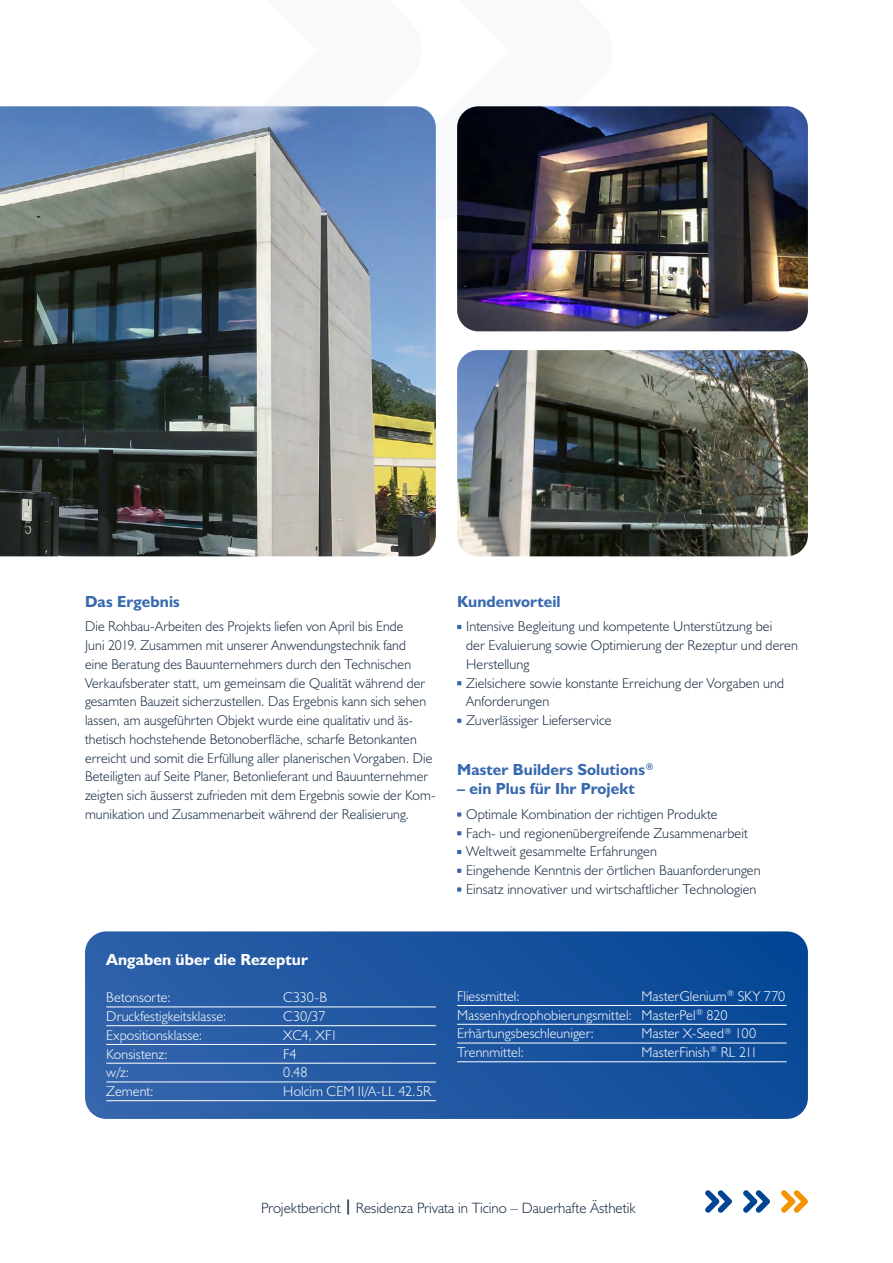
<style>
.page{position:relative;width:893px;height:1263px;background:#fff}
.page>*{position:absolute;margin:0;border:0;box-sizing:border-box;transform-origin:0 0}
.t1{font:700 16.2px "Humanist 521 BT";letter-spacing:.005em;color:#3869af}
.t2{font:700 16.2px "Humanist 521 BT";letter-spacing:.005em;color:#fff}
.t3{font:300 15px "Humanist 521 BT";color:#162a42}
.t4{font:300 14.25px/18.8px "Humanist 521 BT";letter-spacing:.005em;color:#162a42}
.t5{font:300 14.25px "Humanist 521 BT";letter-spacing:.005em;color:#fff}
.s1{font-weight:700}
</style>
<div class="page">
<svg style="left:85px;top:931px;width:723px;height:188px;background:#1f57a1"></svg>
<hr style="left:106px;top:1006px;width:330px;height:1px;background:#fff">
<hr style="left:106px;top:1025px;width:330px;height:1px;background:#fff">
<hr style="left:106px;top:1044px;width:330px;height:1px;background:#fff">
<hr style="left:106px;top:1063px;width:330px;height:1px;background:#fff">
<hr style="left:106px;top:1081px;width:330px;height:1px;background:#fff">
<hr style="left:106px;top:1100px;width:330px;height:1px;background:#fff">
<svg style="left:457px;top:625px;width:4px;height:4px"></svg>
<svg style="left:457px;top:681px;width:4px;height:4px"></svg>
<svg style="left:457px;top:719px;width:4px;height:4px"></svg>
<svg style="left:457px;top:812px;width:4px;height:5px"></svg>
<svg style="left:457px;top:831px;width:4px;height:4px"></svg>
<svg style="left:457px;top:850px;width:4px;height:4px"></svg>
<svg style="left:457px;top:869px;width:4px;height:4px"></svg>
<svg style="left:457px;top:887px;width:4px;height:5px"></svg>
<svg style="left:705px;top:1190px;width:27px;height:23px"></svg>
<svg style="left:743px;top:1190px;width:27px;height:23px"></svg>
<svg style="left:781px;top:1190px;width:27px;height:23px"></svg>
<hr style="left:457px;top:1005px;width:330px;height:1px;background:#fff">
<hr style="left:457px;top:1024px;width:330px;height:1px;background:#fff">
<hr style="left:457px;top:1043px;width:330px;height:1px;background:#fff">
<hr style="left:457px;top:1061px;width:330px;height:1px;background:#fff">
<img style="left:0;top:106px;width:436px;height:450px">
<img style="left:457px;top:350px;width:351px;height:206px">
<img style="left:457px;top:106px;width:351px;height:225px">
<p class="t1" style="left:85px;top:591px;width:96px">Das Ergebnis</p>
<p class="t4" style="left:85px;top:617px;width:352px">Die Rohbau-Arbeiten des Projekts liefen von April bis Ende<br>Juni 2019. Zusammen mit unserer Anwendungstechnik fand<br>eine Beratung des Bauunternehmers durch den Technischen Verkaufsberater statt, um gemeinsam die Qualität während der gesamten Bauzeit sicherzustellen. Das Ergebnis kann sich sehen lassen, am ausgeführten Objekt wurde eine qualitativ und äs&shy;thetisch hochstehende Betonoberfläche, scharfe Betonkanten erreicht und somit die Erfüllung aller planerischen Vorgaben. Die Beteiligten auf Seite Planer, Betonlieferant und Bauunternehmer zeigten sich äusserst zufrieden mit dem Ergebnis sowie der Kom&shy;munikation und Zusammenarbeit während der Realisierung.</p>
<p class="t1" style="left:457px;top:591px;width:105px">Kundenvorteil</p>
<p class="t4" style="left:466px;top:617px;width:333px">Intensive Begleitung und kompetente Unterstützung bei<br>der Evaluierung sowie Optimierung der Rezeptur und deren<br>Herstellung</p>
<p class="t4" style="left:466px;top:673px;width:320px">Zielsichere sowie konstante Erreichung der Vorgaben und<br>Anforderungen</p>
<p class="t4" style="left:466px;top:711px;width:147px">Zuverlässiger Lieferservice</p>
<p class="t1" style="left:457px;top:760px;width:198px">Master Builders Solutions<sup>®</sup></p>
<p class="t1" style="left:457px;top:778px;width:179px">– ein Plus für Ihr Projekt</p>
<p class="t4" style="left:466px;top:805px;width:253px">Optimale Kombination der richtigen Produkte</p>
<p class="t4" style="left:466px;top:823px;width:283px">Fach- und regionenübergreifende Zusammenarbeit</p>
<p class="t4" style="left:466px;top:842px;width:192px">Weltweit gesammelte Erfahrungen</p>
<p class="t4" style="left:466px;top:861px;width:296px">Eingehende Kenntnis der örtlichen Bauanforderungen</p>
<p class="t4" style="left:466px;top:880px;width:292px">Einsatz innovativer und wirtschaftlicher Technologien</p>
<p class="t2" style="left:106px;top:949px;width:203px">Angaben über die Rezeptur</p>
<p class="t5" style="left:106px;top:989px;width:66px">Betonsorte:</p>
<p class="t5" style="left:283px;top:989px;width:45px">C330-B</p>
<p class="t5" style="left:106px;top:1007px;width:122px">Druckfestigkeitsklasse:</p>
<p class="t5" style="left:283px;top:1007px;width:44px">C30/37</p>
<p class="t5" style="left:106px;top:1026px;width:98px">Expositionsklasse:</p>
<p class="t5" style="left:283px;top:1026px;width:56px">XC4, XF1</p>
<p class="t5" style="left:106px;top:1045px;width:63px">Konsistenz:</p>
<p class="t5" style="left:283px;top:1045px;width:15px">F4</p>
<p class="t5" style="left:106px;top:1064px;width:24px">w/z:</p>
<p class="t5" style="left:283px;top:1064px;width:26px">0.48</p>
<p class="t5" style="left:106px;top:1082px;width:49px">Zement:</p>
<p class="t5" style="left:283px;top:1082px;width:149px">Holcim CEM II/A-LL 42.5R</p>
<p class="t5" style="left:457px;top:987px;width:64px">Fliessmittel:</p>
<p class="t5" style="left:642px;top:987px;width:145px">MasterGlenium<sup>®</sup> SKY 770</p>
<p class="t5" style="left:457px;top:1006px;width:272px">Massenhydrophobierungsmittel: MasterPel<sup>®</sup> 820</p>
<p class="t5" style="left:457px;top:1025px;width:138px">Erhärtungsbeschleuniger:</p>
<p class="t5" style="left:642px;top:1025px;width:116px">Master X-Seed<sup>®</sup> 100</p>
<p class="t5" style="left:457px;top:1043px;width:68px">Trennmittel:</p>
<p class="t5" style="left:642px;top:1043px;width:117px">MasterFinish<sup>®</sup> RL 211</p>
<p class="t3" style="left:261px;top:1198px;width:376px">Projektbericht <span class="s1">|</span> Residenza Privata in Ticino – Dauerhafte Ästhetik</p>
</div>
